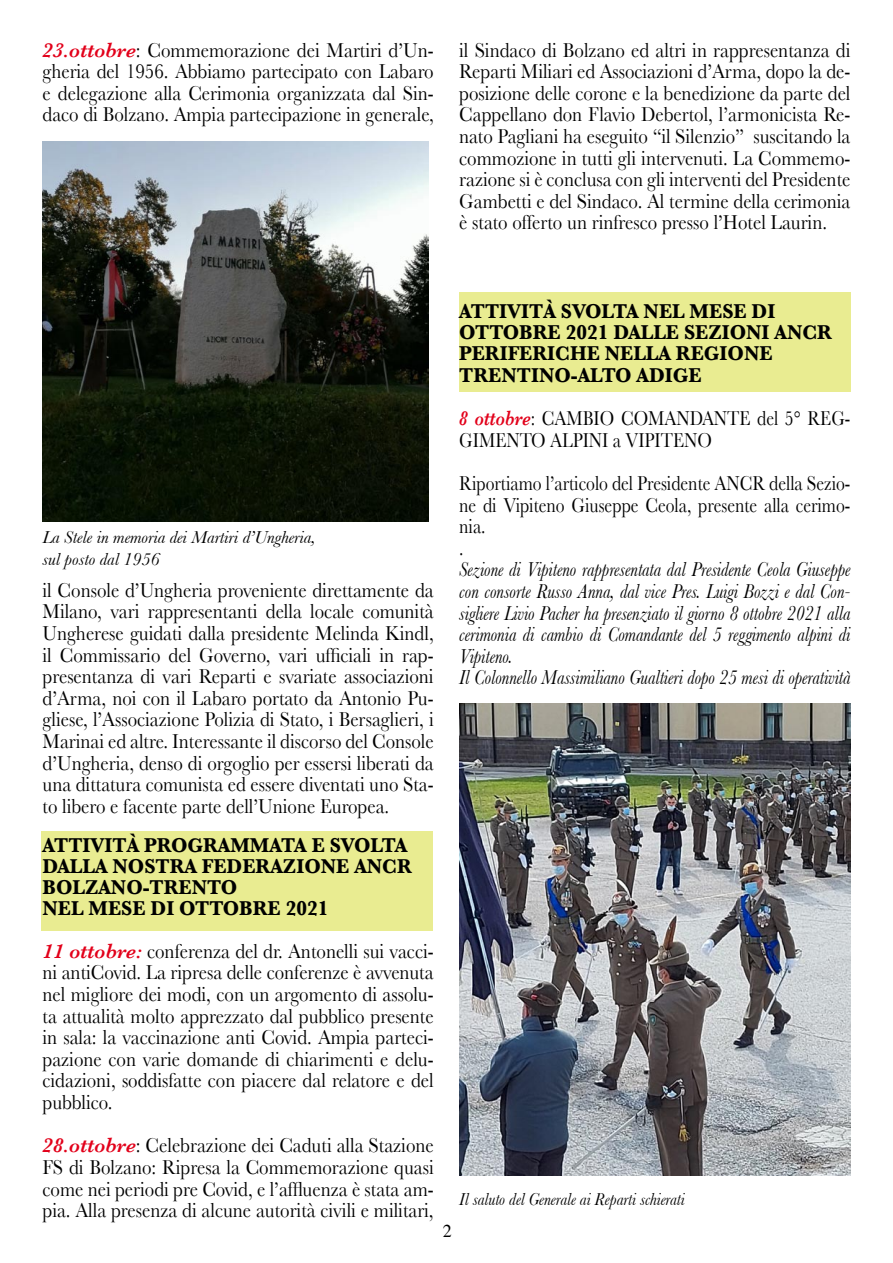
<style>
.page{position:relative;width:893px;height:1263px;background:#fff}
.page>*{position:absolute;margin:0;border:0;box-sizing:border-box;transform-origin:0 0}
.t1{font:21px/21.6px "Baskerville";color:#000;text-align:justify;scale:.9 1}
.t2{font:italic 21px/21.6px "Baskerville";color:#000;scale:.84 1}
.t3{font:700 21px/21px "Baskerville";color:#000;scale:.94 1}
.t4{font:21px/21.6px "Baskerville";color:#000;scale:.84 1}
.t5{font:italic 18px/21.6px "Baskerville";color:#000}
.t6{font:italic 18px "Baskerville";color:#000;scale:.9 1}
.s1{font-weight:600;font-style:italic;color:#e2001a}
</style>
<div class="page">
<div style="left:42px;top:831px;width:391px;height:100px;background:#e9ec91"></div>
<img style="left:43px;top:142px;width:385px;height:380px">
<div style="left:459px;top:292px;width:391px;height:99px;background:#e9ec91"></div>
<img style="left:459px;top:703px;width:391px;height:472px">
<p class="t1" style="left:43px;top:39px;width:436px"><span class="s1">23.ottobre</span>: Commemorazione dei Martiri d’Un&shy;gheria del 1956. Abbiamo partecipato con Labaro e delegazione alla Cerimonia organizzata dal Sin&shy;daco di Bolzano. Ampia partecipazione in generale,</p>
<p class="t1" style="left:459px;top:39px;width:436px">il Sindaco di Bolzano ed altri in rappresentanza di Reparti Miliari ed Associazioni d’Arma, dopo la de&shy;posizione delle corone e la benedizione da parte del Cappellano don Flavio Debertol, l’armonicista Re&shy;nato Pagliani ha eseguito “il Silenzio” suscitando la commozione in tutti gli intervenuti. La Commemo&shy;razione si è conclusa con gli interventi del Presidente Gambetti e del Sindaco. Al termine della cerimonia è stato offerto un rinfresco presso l’Hotel Laurin.</p>
<p class="t5" style="left:43px;top:526px;width:275px">La Stele in memoria dei Martiri d’Ungheria, sul posto dal 1956</p>
<p class="t1" style="left:43px;top:579px;width:436px">il Console d’Ungheria proveniente direttamente da Milano, vari rappresentanti della locale comunità Ungherese guidati dalla presidente Melinda Kindl, il Commissario del Governo, vari ufficiali in rap&shy;presentanza di vari Reparti e svariate associazioni d’Arma, noi con il Labaro portato da Antonio Pu&shy;gliese, l’Associazione Polizia di Stato, i Bersaglieri, i Marinai ed altre. Interessante il discorso del Console d’Ungheria, denso di orgoglio per essersi liberati da una dittatura comunista ed essere diventati uno Sta&shy;to libero e facente parte dell’Unione Europea.</p>
<p class="t3" style="left:43px;top:834px;width:394px">ATTIVITà PROGRAMMATA E SVOLTA<br>DALLA NOSTRA FEDERAZIONE ANCR<br>BOLZANO-TRENTO<br>NEL MESE DI OTTOBRE 2021</p>
<p class="t1" style="left:43px;top:940px;width:436px"><span class="s1">11 ottobre:</span> conferenza del dr. Antonelli sui vacci&shy;ni antiCovid. La ripresa delle conferenze è avvenuta nel migliore dei modi, con un argomento di assolu&shy;ta attualità molto apprezzato dal pubblico presente in sala: la vaccinazione anti Covid. Ampia parteci&shy;pazione con varie domande di chiarimenti e delu&shy;cidazioni, soddisfatte con piacere dal relatore e del pubblico.</p>
<p class="t1" style="left:43px;top:1134px;width:436px"><span class="s1">28.ottobre</span>: Celebrazione dei Caduti alla Stazione FS di Bolzano: Ripresa la Commemorazione quasi come nei periodi pre Covid, e l’affluenza è stata am&shy;pia. Alla presenza di alcune autorità civili e militari,</p>
<p class="t3" style="left:459px;top:301px;width:398px">ATTIVITà SVOLTA NEL MESE DI<br>OTTOBRE 2021 DALLE SEZIONI ANCR<br>PERIFERICHE NELLA REGIONE<br>TRENTINO-ALTO ADIGE</p>
<p class="t4" style="left:459px;top:407px;width:467px"><span class="s1">8 ottobre</span>: CAMBIO COMANDANTE del 5° REG-<br>GIMENTO ALPINI a VIPITENO</p>
<p class="t4" style="left:459px;top:472px;width:467px">Riportiamo l’articolo del Presidente ANCR della Sezio&shy;ne di Vipiteno Giuseppe Ceola, presente alla cerimo&shy;nia.<br>.</p>
<p class="t2" style="left:459px;top:559px;width:467px">Sezione di Vipiteno rappresentata dal Presidente Ceola Giuseppe con consorte Russo Anna, dal vice Pres. Luigi Bozzi e dal Con&shy;sigliere Livio Pacher ha presenziato il giorno 8 ottobre 2021 alla cerimonia di cambio di Comandante del 5 reggimento alpini di Vipiteno.<br>Il Colonnello Massimiliano Gualtieri dopo 25 mesi di operatività</p>
<p class="t6" style="left:459px;top:1188px;width:252px">Il saluto del Generale ai Reparti schierati</p>
</div>
